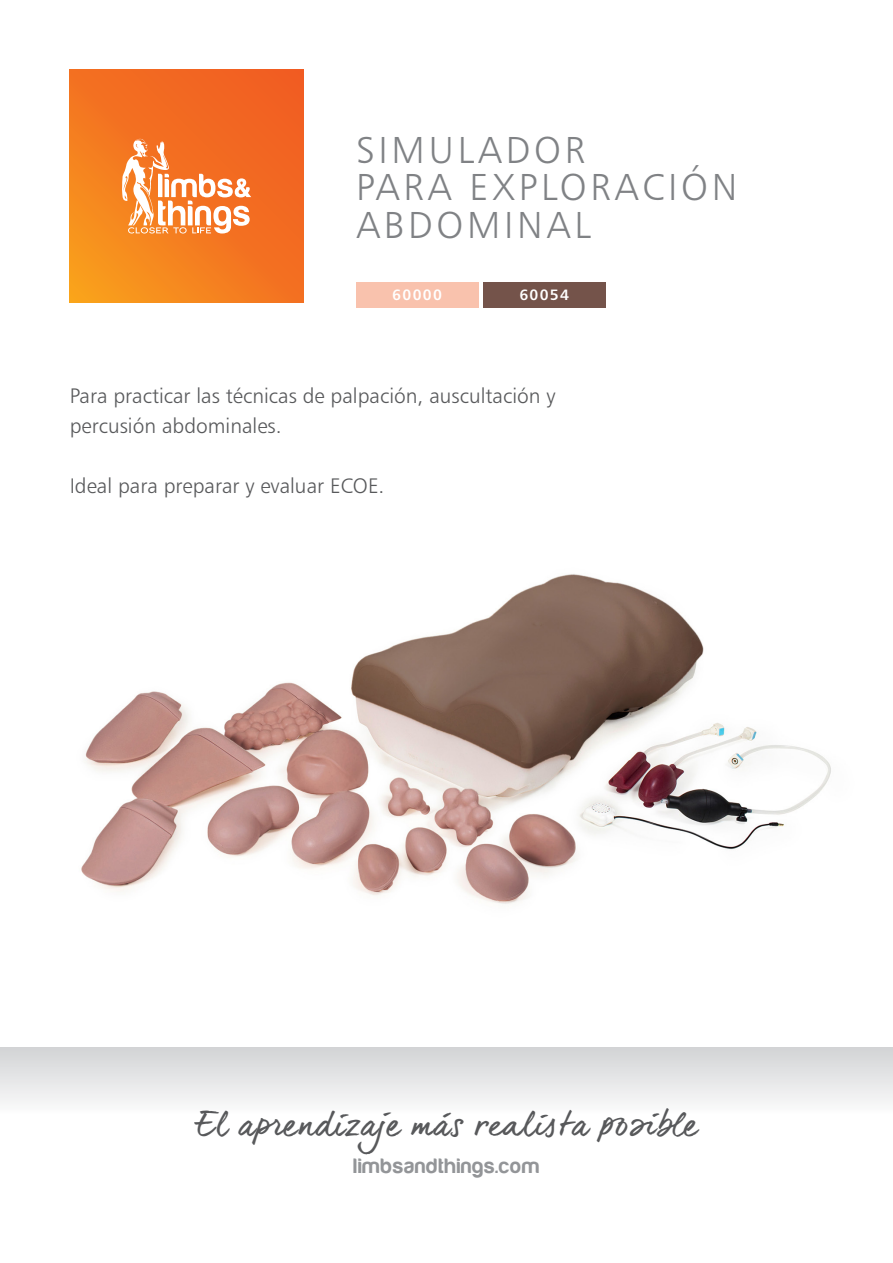
<style>
.page{position:relative;width:893px;height:1263px;background:#fff}
.page>*{position:absolute;margin:0;border:0;box-sizing:border-box;transform-origin:0 0}
.t1{font:37.5px/37.5px "Humanist 777 BT Light B";letter-spacing:.1em;color:#808285}
.t2{font:32.85px "dear Joe 6";color:#58595b}
.t3{font:21.6px "Harabara";letter-spacing:.05em;color:#939598}
.t4{font:21px/30px "Humanist 777 BT Light B";color:#58595b}
.t5{font:15px "Humanist 777 BT Bold B";letter-spacing:.09em;color:#fff}
</style>
<div class="page">
<img style="left:81px;top:574px;width:750px;height:330px">
<svg style="left:0;top:1047px;width:893px;height:56px"></svg>
<svg style="left:70px;top:69px;width:234px;height:234px;background:#f37620"></svg>
<svg style="left:122px;top:139px;width:129px;height:95px"></svg>
<div style="left:356px;top:283px;width:122px;height:25px;background:#f9c2ad"></div>
<div style="left:483px;top:283px;width:122px;height:25px;background:#74534a"></div>
<h1 class="t1" style="left:356px;top:130px;width:383px">SIMULADOR<br>PARA EXPLORACIÓN<br>ABDOMINAL</h1>
<p class="t5" style="left:392px;top:285px;width:51px">60000</p>
<p class="t5" style="left:519px;top:285px;width:51px">60054</p>
<p class="t4" style="left:70px;top:381px;width:487px">Para practicar las técnicas de palpación, auscultación y percusión abdominales.</p>
<p class="t4" style="left:70px;top:471px;width:316px">Ideal para preparar y evaluar ECOE.</p>
<h2 class="t2" style="left:195px;top:1104px;width:504px">El aprendizaje más realista posible</h2>
<p class="t3" style="left:353px;top:1154px;width:188px">limbsandthings.com</p>
</div>
